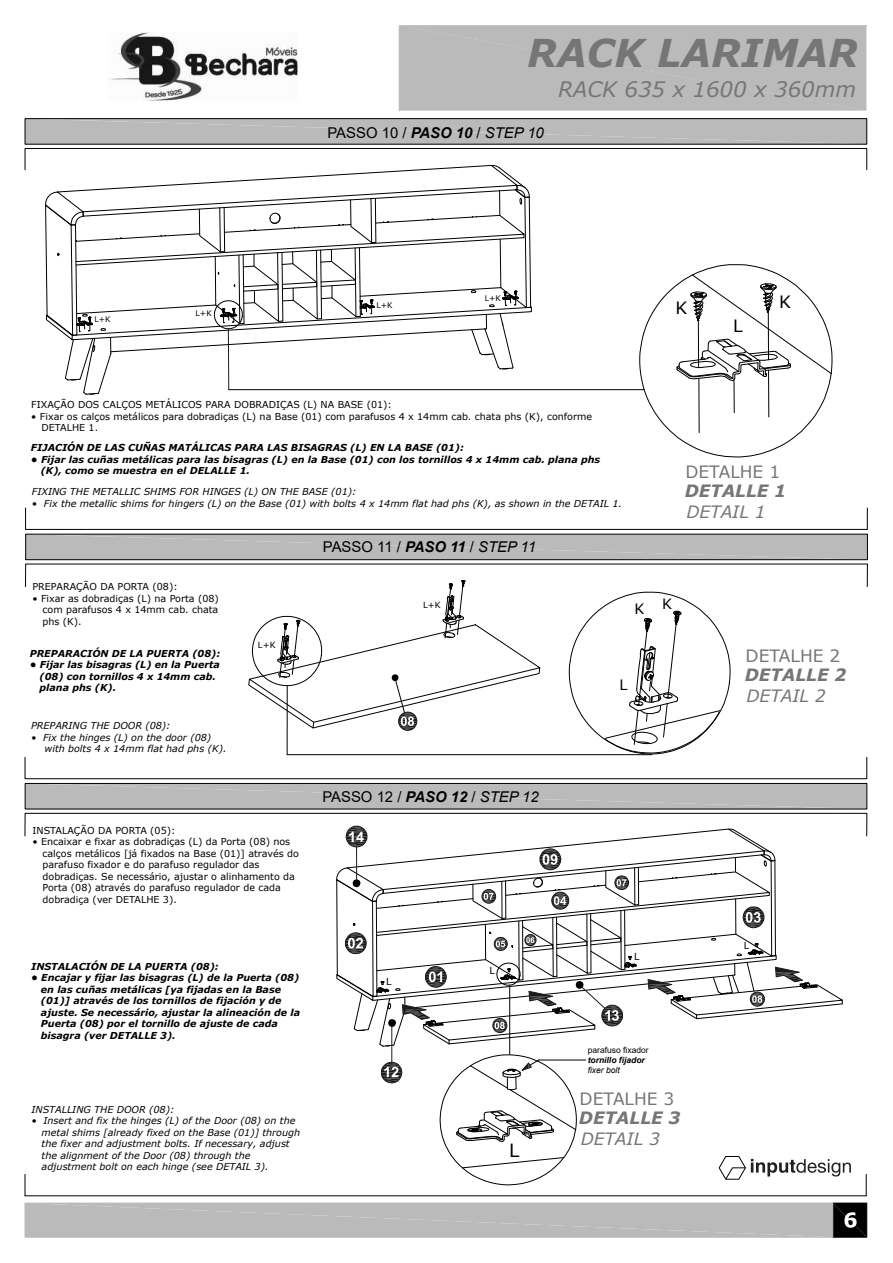
<style>
.page{position:relative;width:893px;height:1263px;background:#fff}
.page>*{position:absolute;margin:0;border:0;box-sizing:border-box;transform-origin:0 0}
.t1{font:italic 700 38.25px "Verdana";color:#767676}
.t2{font:italic 21.3px "Verdana";color:#767676}
.t3{font:18.3px "Verdana";color:#000}
.t4{font:16.95px "Verdana";color:#767676}
.t5{font:italic 700 16.95px "Verdana";color:#767676}
.t6{font:italic 16.95px "Verdana";color:#767676}
.t7{font:16.95px "Verdana";color:#000}
.t8{font:14.85px "Arial";color:#000}
.t9{font:700 14.55px "Arial";color:#fff}
.t10{font:14.25px "Verdana";color:#000}
.t11{font:italic 700 9.6px/11.6px "Verdana";color:#000}
.t12{font:9.6px/11.6px "Verdana";color:#000}
.t13{font:italic 9.6px/11.6px "Verdana";color:#000}
.t14{font:8.55px "Arial";color:#000}
.t15{font:italic 700 8.55px "Arial";color:#000}
.t16{font:italic 8.55px "Arial";color:#000}
.t17{font:8.55px "Verdana";color:#000}
.t18{font:7.8px "Verdana";color:#000}
.s1{font-weight:700;font-style:italic}
.s2{font-style:italic}
</style>
<div class="page">
<div style="left:25px;top:1203px;width:842px;height:34px;background:#bababa"></div>
<div style="left:27px;top:120px;width:838px;height:22px;background:#bababa"></div>
<div style="left:25px;top:118px;width:842px;height:26px;border:1px solid #000"></div>
<div style="left:25px;top:148px;width:842px;height:22px;border:1px solid #000"></div>
<div style="left:25px;top:508px;width:842px;height:22px;border:1px solid #000"></div>
<svg style="left:110px;top:32px;width:188px;height:69px"></svg>
<svg style="left:639px;top:264px;width:193px;height:193px"></svg>
<div style="left:27px;top:536px;width:839px;height:22px;background:#bababa"></div>
<div style="left:25px;top:534px;width:843px;height:26px;border:1px solid #000"></div>
<svg style="left:569px;top:592px;width:161px;height:162px"></svg>
<div style="left:399px;top:25px;width:468px;height:86px;background:#bababa"></div>
<hr style="left:229px;top:389px;width:415px;height:1px;background:#000">
<hr style="left:287px;top:686px;width:1px;height:69px;background:#000">
<svg style="left:45px;top:165px;width:488px;height:230px"></svg>
<hr style="left:228px;top:329px;width:1px;height:61px;background:#1c1c1c">
<hr style="left:287px;top:754px;width:365px;height:1px;background:#000">
<div style="left:25px;top:757px;width:842px;height:22px;border:1px solid #000"></div>
<div style="left:27px;top:785px;width:838px;height:22px;background:#bababa"></div>
<div style="left:25px;top:783px;width:842px;height:26px;border:1px solid #000"></div>
<div style="left:25px;top:813px;width:842px;height:23px;border:1px solid #000"></div>
<svg style="left:248px;top:580px;width:293px;height:151px"></svg>
<hr style="left:509px;top:985px;width:1px;height:69px;background:#000">
<hr style="left:539px;top:1060px;width:47px;height:1px;background:#000">
<svg style="left:440px;top:1054px;width:137px;height:131px"></svg>
<hr style="left:392px;top:1024px;width:1px;height:40px;background:#1c1c1c">
<svg style="left:381px;top:1062px;width:22px;height:21px"></svg>
<svg style="left:335px;top:826px;width:508px;height:221px"></svg>
<svg style="left:866px;top:1174px;width:1px;height:22px"></svg>
<hr style="left:25px;top:1195px;width:841px;height:1px;background:#000">
<svg style="left:25px;top:1174px;width:1px;height:22px"></svg>
<svg style="left:718px;top:1156px;width:133px;height:24px"></svg>
<h1 class="t1" style="left:527px;top:26px;width:332px">RACK LARIMAR</h1>
<h2 class="t2" style="left:558px;top:75px;width:300px">RACK 635 x 1600 x 360mm</h2>
<h3 class="t8" style="left:327px;top:122px;width:218px">PASSO 10 / <span class="s1">PASO 10</span> / <span class="s2">STEP 10</span></h3>
<p class="t18" style="left:95px;top:314px;width:18px">L+K</p>
<p class="t18" style="left:196px;top:308px;width:18px">L+K</p>
<p class="t18" style="left:377px;top:300px;width:18px">L+K</p>
<p class="t18" style="left:485px;top:293px;width:18px">L+K</p>
<h3 class="t7" style="left:675px;top:297px;width:13px">K</h3>
<h3 class="t7" style="left:733px;top:314px;width:11px">L</h3>
<h3 class="t7" style="left:779px;top:290px;width:13px">K</h3>
<p class="t12" style="left:31px;top:399px;width:362px">FIXAÇÃO DOS CALÇOS METÁLICOS PARA DOBRADIÇAS (L) NA BASE (01):</p>
<p class="t12" style="left:41px;top:410px;width:552px;text-indent:-10px">• Fixar os calços metálicos para dobradiças (L) na Base (01) com parafusos 4 x 14mm cab. chata phs (K), conforme<br>DETALHE 1.</p>
<p class="t11" style="left:31px;top:442px;width:434px">FIJACIÓN DE LAS CUÑAS MATÁLICAS PARA LAS BISAGRAS (L) EN LA BASE (01):</p>
<p class="t11" style="left:41px;top:453px;width:561px;text-indent:-10px">• Fijar las cuñas metálicas para las bisagras (L) en la Base (01) con los tornillos 4 x 14mm cab. plana phs (K), como se muestra en el DELALLE 1.</p>
<p class="t13" style="left:32px;top:486px;width:326px">FIXING THE METALLIC SHIMS FOR HINGES (L) ON THE BASE (01):</p>
<p class="t13" style="left:32px;top:497px;width:592px">• Fix the metallic shims for hingers (L) on the Base (01) with bolts 4 x 14mm flat had phs (K), as shown in the DETAIL 1.</p>
<p class="t12" style="left:32px;top:581px;width:147px">PREPARAÇÃO DA PORTA (08):</p>
<p class="t12" style="left:43px;top:592px;width:178px;text-align:justify;text-indent:-10px">• Fixar as dobradiças (L) na Porta (08) com parafusos 4 x 14mm cab. chata phs (K).</p>
<p class="t11" style="left:30px;top:647px;width:192px">PREPARACIÓN DE LA PUERTA (08):</p>
<p class="t11" style="left:40px;top:659px;width:182px;text-indent:-10px">• Fijar las bisagras (L) en la Puerta (08) con tornillos 4 x 14mm cab. plana phs (K).</p>
<p class="t13" style="left:31px;top:720px;width:141px">PREPARING THE DOOR (08):</p>
<p class="t13" style="left:45px;top:731px;width:183px;text-indent:-13px">• Fix the hinges (L) on the door (08) with bolts 4 x 14mm flat had phs (K).</p>
<p class="t17" style="left:258px;top:639px;width:19px">L+K</p>
<h3 class="t8" style="left:323px;top:537px;width:215px">PASSO 11 / <span class="s1">PASO 11</span> / <span class="s2">STEP 11</span></h3>
<p class="t17" style="left:423px;top:599px;width:19px">L+K</p>
<h3 class="t10" style="left:635px;top:596px;width:39px">K K</h3>
<h3 class="t10" style="left:619px;top:675px;width:9px">L</h3>
<h3 class="t4" style="left:685px;top:460px;width:96px">DETALHE 1</h3>
<h3 class="t5" style="left:685px;top:479px;width:103px">DETALLE 1</h3>
<h3 class="t6" style="left:686px;top:500px;width:81px">DETAIL 1</h3>
<h3 class="t4" style="left:745px;top:644px;width:96px">DETALHE 2</h3>
<h3 class="t5" style="left:745px;top:663px;width:103px">DETALLE 2</h3>
<h3 class="t6" style="left:747px;top:684px;width:81px">DETAIL 2</h3>
<p class="t12" style="left:32px;top:824px;width:144px">INSTALAÇÃO DA PORTA (05):</p>
<p class="t12" style="left:43px;top:836px;width:258px;text-indent:-10px">• Encaixar e fixar as dobradiças (L) da Porta (08) nos calços metálicos [já fixados na Base (01)] através do parafuso fixador e do parafuso regulador das dobradiças. Se necessário, ajustar o alinhamento da Porta (08) através do parafuso regulador de cada dobradiça (ver DETALHE 3).</p>
<h3 class="t8" style="left:322px;top:786px;width:218px">PASSO 12 / <span class="s1">PASO 12</span> / <span class="s2">STEP 12</span></h3>
<h3 class="t9" style="left:348px;top:826px;width:18px">14</h3>
<p class="t12" style="left:744px;top:939px;width:7px">L</p>
<p class="t11" style="left:31px;top:960px;width:189px">INSTALACIÓN DE LA PUERTA (08):</p>
<p class="t11" style="left:41px;top:972px;width:261px;text-indent:-10px">• Encajar y fijar las bisagras (L) de la Puerta (08) en las cuñas metálicas [ya fijadas en la Base (01)] através de los tornillos de fijación y de ajuste. Se necessário, ajustar la alineación de la Puerta (08) por el tornillo de ajuste de cada bisagra (ver DETALLE 3).</p>
<p class="t13" style="left:32px;top:1103px;width:144px">INSTALLING THE DOOR (08):</p>
<p class="t13" style="left:42px;top:1115px;width:260px;text-indent:-10px">• Insert and fix the hinges (L) of the Door (08) on the metal shims [already fixed on the Base (01)] through the fixer and adjustment bolts. If necessary, adjust the alignment of the Door (08) through the adjustment bolt on each hinge (see DETAIL 3).</p>
<p class="t12" style="left:386px;top:976px;width:7px">L</p>
<p class="t12" style="left:489px;top:964px;width:7px">L</p>
<h3 class="t3" style="left:509px;top:1138px;width:12px">L</h3>
<p class="t12" style="left:634px;top:950px;width:7px">L</p>
<p class="t14" style="left:588px;top:1044px;width:62px">parafuso fixador</p>
<p class="t15" style="left:588px;top:1054px;width:59px">tornillo fijador</p>
<p class="t16" style="left:588px;top:1065px;width:34px">fixer bolt</p>
<h3 class="t4" style="left:580px;top:1087px;width:96px">DETALHE 3</h3>
<h3 class="t5" style="left:579px;top:1106px;width:103px">DETALLE 3</h3>
<h3 class="t6" style="left:581px;top:1127px;width:81px">DETAIL 3</h3>
</div>
